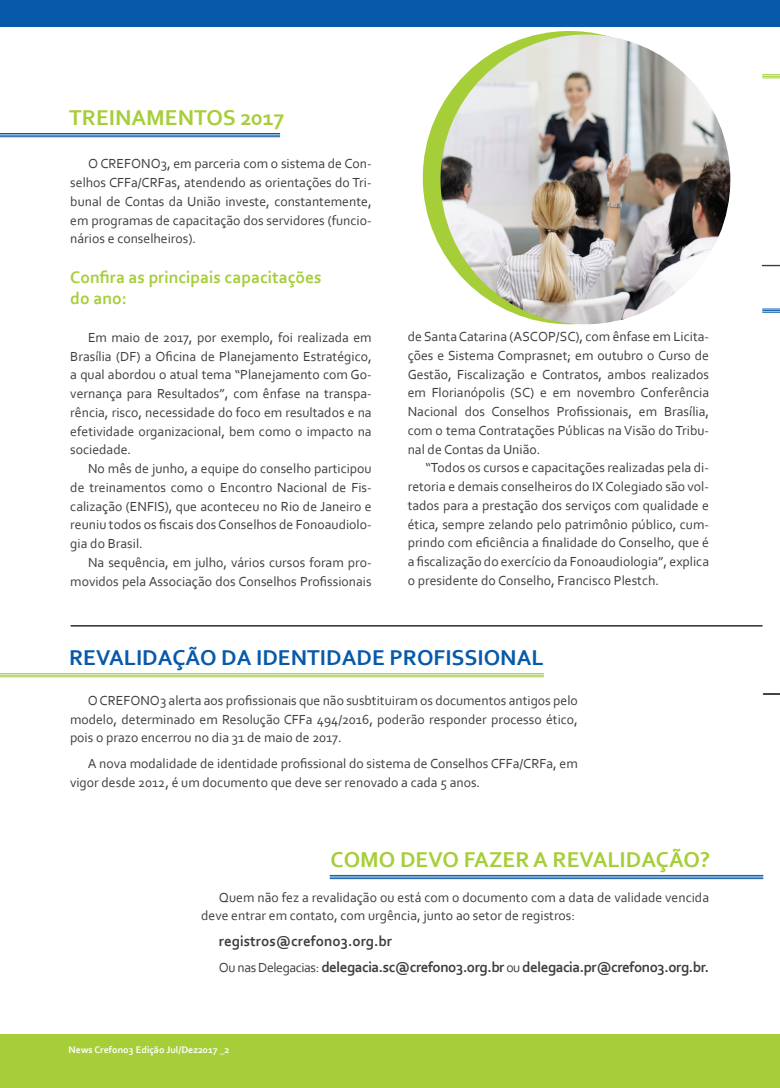
<style>
.page{position:relative;width:780px;height:1088px;background:#fff}
.page>*{position:absolute;margin:0;border:0;box-sizing:border-box;transform-origin:0 0}
.Titulo{font:700 22.5px "Corbel";color:#a6ce39}
.Titulo-2{font:700 22.5px "Corbel";color:#0759a9}
.Subtitulo{font:700 17.5px "Corbel";color:#a6ce39}
.Texto{font:700 15px "Corbel";letter-spacing:-.03em;color:#3e3e3f}
.Texto-2{font:700 15px "Corbel";color:#3e3e3f}
.Texto-3{font:13.75px/18.8px "Corbel";color:#3e3e3f;text-align:justify}
.Subtitulo-2{font:700 10px "Corbel";color:#fff}
.s1{font-weight:400;font-size:13.75px}
</style>
<div class="page">
<div style="left:0;top:1035px;width:780px;height:53px;background:#a6ce39"></div>
<svg style="left:71px;top:625px;width:691px;height:2px"></svg>
<hr style="left:0;top:136px;width:280px;height:1px;background:#0759a9">
<hr style="left:0;top:135px;width:280px;height:1px;background:#0759a9">
<hr style="left:0;top:133px;width:280px;height:1px;background:#0759a9">
<svg style="left:762px;top:74px;width:18px;height:5px"></svg>
<div style="left:423px;top:31px;width:293px;height:293px;background:#a6ce39;border-radius:50%"></div>
<div style="left:0;top:0;width:780px;height:27px;background:#0759a9"></div>
<hr style="left:0;top:676px;width:544px;height:1px;background:#a6ce39">
<hr style="left:0;top:675px;width:544px;height:1px;background:#a6ce39">
<hr style="left:0;top:673px;width:544px;height:1px;background:#a6ce39">
<hr style="left:330px;top:878px;width:433px;height:1px;background:#0759a9">
<hr style="left:330px;top:876px;width:433px;height:1px;background:#0759a9">
<hr style="left:330px;top:875px;width:433px;height:1px;background:#0759a9">
<svg style="left:762px;top:265px;width:18px;height:1px"></svg>
<svg style="left:763px;top:693px;width:17px;height:2px"></svg>
<svg style="left:762px;top:309px;width:18px;height:4px"></svg>
<img style="left:440px;top:35px;width:290px;height:289px;border-radius:145px">
<p class="Titulo" style="left:69px;top:103px;width:217px">TREINAMENTOS 2017</p>
<p class="Texto-3" style="left:70px;top:154px;width:303px;text-indent:18px">O CREFONO3, em parceria com o sistema de Con&shy;selhos CFFa/CRFas, atendendo as orientações do Tri&shy;bunal de Contas da União investe, constantemente, em programas de capacitação dos servidores (funcio&shy;nários e conselheiros).</p>
<p class="Subtitulo" style="left:70px;top:267px;width:253px">Confira as principais capacitações</p>
<p class="Subtitulo" style="left:70px;top:288px;width:58px">do ano:</p>
<p class="Texto-3" style="left:70px;top:327px;width:303px;text-indent:18px">Em maio de 2017, por exemplo, foi realizada em Brasília (DF) a Oficina de Planejamento Estratégico, a qual abordou o atual tema “Planejamento com Go&shy;vernança para Resultados”, com ênfase na transpa&shy;rência, risco, necessidade do foco em resultados e na efetividade organizacional, bem como o impacto na sociedade.</p>
<p class="Texto-3" style="left:70px;top:459px;width:303px;text-indent:18px">No mês de junho, a equipe do conselho participou de treinamentos como o Encontro Nacional de Fis&shy;calização (ENFIS), que aconteceu no Rio de Janeiro e reuniu todos os fiscais dos Conselhos de Fonoaudiolo&shy;gia do Brasil.</p>
<p class="Texto-3" style="left:70px;top:552px;width:303px;text-align:right">Na sequência, em julho, vários cursos foram pro&shy;movidos pela Associação dos Conselhos Profissionais</p>
<p class="Texto-3" style="left:407px;top:327px;width:303px">de Santa Catarina (ASCOP/SC), com ênfase em Licita&shy;ções e Sistema Comprasnet; em outubro o Curso de Gestão, Fiscalização e Contratos, ambos realizados em Florianópolis (SC) e em novembro Conferência Nacional dos Conselhos Profissionais, em Brasília, com o tema Contratações Públicas na Visão do Tribu&shy;nal de Contas da União.</p>
<p class="Texto-3" style="left:407px;top:458px;width:303px;text-indent:18px">“Todos os cursos e capacitações realizadas pela di&shy;retoria e demais conselheiros do IX Colegiado são vol&shy;tados para a prestação dos serviços com qualidade e ética, sempre zelando pelo patrimônio público, cum&shy;prindo com eficiência a finalidade do Conselho, que é a fiscalização do exercício da Fonoaudiologia”, explica o presidente do Conselho, Francisco Plestch.</p>
<p class="Titulo-2" style="left:69px;top:643px;width:476px">REVALIDAÇÃO DA IDENTIDADE PROFISSIONAL</p>
<p class="Texto-3" style="left:70px;top:690px;width:509px;text-indent:18px">O CREFONO3 alerta aos profissionais que não susbtituiram os documentos antigos pelo modelo, determinado em Resolução CFFa 494/2016, poderão responder processo ético, pois o prazo encerrou no dia 31 de maio de 2017.</p>
<p class="Texto-3" style="left:70px;top:754px;width:509px;text-indent:18px">A nova modalidade de identidade profissional do sistema de Conselhos CFFa/CRFa, em vigor desde 2012, é um documento que deve ser renovado a cada 5 anos.</p>
<p class="Titulo" style="left:330px;top:845px;width:381px">COMO DEVO FAZER A REVALIDAÇÃO?</p>
<p class="Texto-3" style="left:201px;top:887px;width:509px;text-indent:18px">Quem não fez a revalidação ou está com o documento com a data de validade vencida deve entrar em contato, com urgência, junto ao setor de registros:</p>
<p class="Texto-2" style="left:219px;top:932px;width:175px">registros@crefono3.org.br</p>
<p class="Texto" style="left:219px;top:958px;width:491px"><span class="s1">Ou nas Delegacias:</span> delegacia.sc@crefono3.org.br <span class="s1">ou</span> delegacia.pr@crefono3.org.br.</p>
<p class="Subtitulo-2" style="left:69px;top:1044px;width:162px">News Crefono3 Edição Jul/Dez2017 _2</p>
</div>
